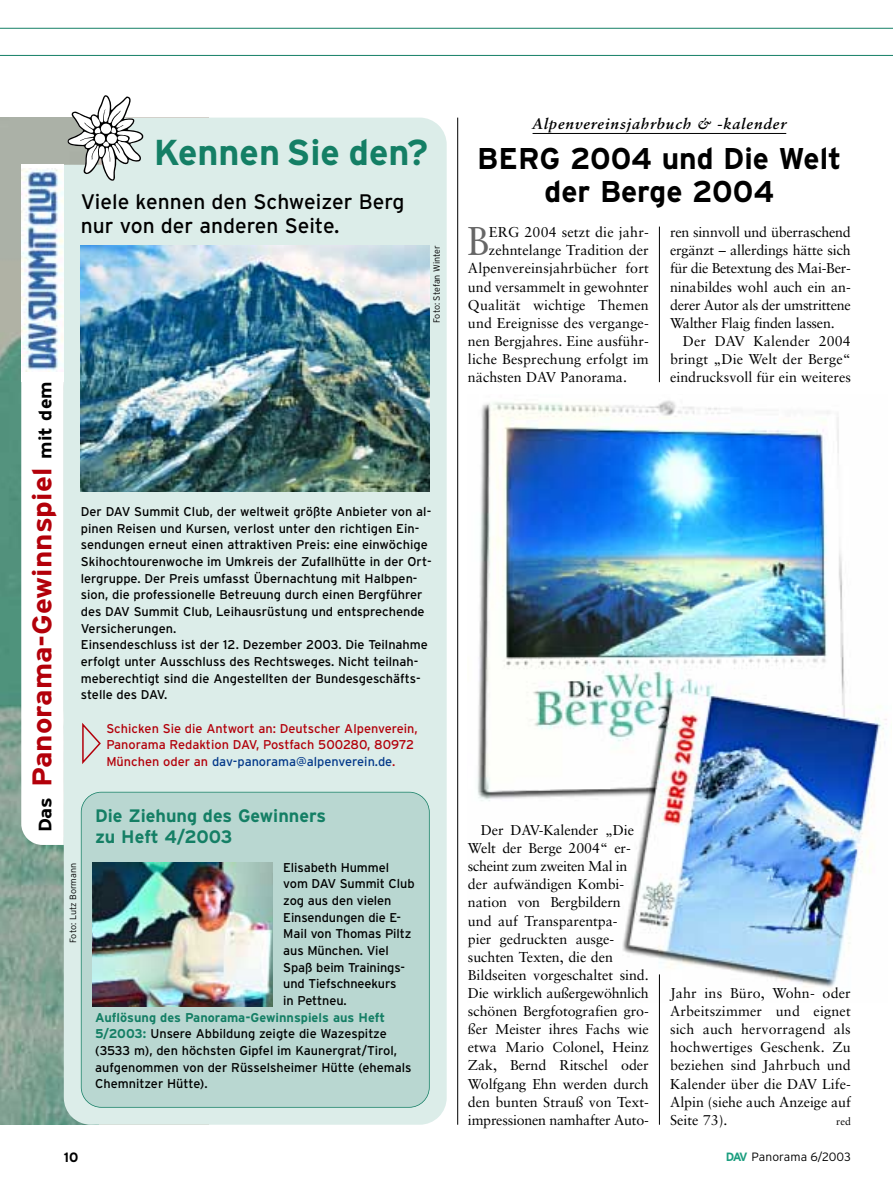
<style>
.page{position:relative;width:893px;height:1190px;background:#fff}
.page>*{position:absolute;margin:0;border:0;box-sizing:border-box;transform-origin:0 0}
.t1{font:40.2px "Sabon";color:#666;scale:.9 1}
.t2{font:700 36px "Interstate";color:#147f65}
.t3{font:700 30px/33px "Interstate";color:#000;text-align:center}
.t4{font:700 27px "Interstate";color:#b3000a;scale:1.1 1}
.t5{font:21px/24px "Interstate";color:#000}
.t6{font:700 18px/21px "Interstate";color:#147f65}
.t7{font:italic 700 15px "Sabon";letter-spacing:.055em;color:#000}
.t8{font:14.25px/18.1px "Sabon";letter-spacing:-.005em;color:#000;text-align:justify}
.t9{font:700 13.5px "Interstate";color:#000}
.t10{font:12.75px/16.6px "Interstate";color:#000}
.t11{font:12.75px/16.6px "Interstate";color:#b3000a}
.t12{font:300 12px "Interstate";letter-spacing:.005em;color:#000}
.t13{font:10.5px "Sabon";color:#000}
.t14{font:300 9px "Interstate";letter-spacing:-.005em;color:#000}
.s1{font-size:18px;color:#000}
.s2{color:#03398a}
.s3{font-weight:700;color:#147f65}
.s4{font-weight:700;color:#1b9e7f}
</style>
<div class="page">
<img style="left:477px;top:400px;width:410px;height:602px">
<hr style="left:0;top:55px;width:892px;height:1px;background:#147f65">
<hr style="left:0;top:28px;width:892px;height:1px;background:#147f65">
<img style="left:0;top:118px;width:64px;height:1006px">
<div style="left:64px;top:118px;width:382px;height:1006px;background:#dcede9"></div>
<svg style="left:67px;top:95px;width:77px;height:86px"></svg>
<img style="left:81px;top:245px;width:348px;height:247px">
<div style="left:21px;top:165px;width:43px;height:217px;background:#fff"></div>
<img style="left:22px;top:169px;width:42px;height:202px">
<svg style="left:21px;top:382px;width:43px;height:463px"></svg>
<div style="left:81px;top:792px;width:348px;height:315px;background:#b9d7d1;border-radius:20px"></div>
<div style="left:81px;top:791px;width:348px;height:316px;border:2px solid #147f65;border-radius:21px"></div>
<svg style="left:82px;top:722px;width:19px;height:42px"></svg>
<img style="left:93px;top:862px;width:180px;height:144px">
<hr style="left:532px;top:133px;width:254px;height:1px;background:#000">
<hr style="left:457px;top:118px;width:1px;height:1006px;background:#000">
<hr style="left:659px;top:227px;width:1px;height:155px;background:#000">
<hr style="left:659px;top:974px;width:1px;height:150px;background:#000">
<h2 class="t2" style="left:154px;top:139px;width:276px">Kennen Sie den?</h2>
<h3 class="t5" style="left:81px;top:192px;width:325px">Viele kennen den Schweizer Berg nur von der anderen Seite.</h3>
<p class="t14" style="left:433px;top:323px;width:79px;rotate:-90deg">Foto: Stefan Winter</p>
<h3 class="t4" style="left:32px;top:832px;width:411px;rotate:-90deg"><span class="s1">Das</span> Panorama-Gewinnspiel <span class="s1">mit dem</span></h3>
<p class="t10" style="left:81px;top:504px;width:352px">Der DAV Summit Club, der weltweit größte Anbieter von al&shy;pinen Reisen und Kursen, verlost unter den richtigen Ein&shy;sendungen erneut einen attraktiven Preis: eine einwöchige Skihochtourenwoche im Umkreis der Zufallhütte in der Ort&shy;lergruppe. Der Preis umfasst Übernachtung mit Halbpen&shy;sion, die professionelle Betreuung durch einen Bergführer des DAV Summit Club, Leihausrüstung und entsprechende Versicherungen.<br>Einsendeschluss ist der 12. Dezember 2003. Die Teilnahme erfolgt unter Ausschluss des Rechtsweges. Nicht teilnah&shy;meberechtigt sind die Angestellten der Bundesgeschäfts&shy;stelle des DAV.</p>
<p class="t11" style="left:106px;top:721px;width:313px">Schicken Sie die Antwort an: Deutscher Alpenverein,<br>Panorama Redaktion DAV, Postfach 500280, 80972<br>München oder an <span class="s2">dav-panorama@alpenverein.de</span>.</p>
<p class="t14" style="left:69px;top:942px;width:81px;rotate:-90deg">Foto: Lutz Bormann</p>
<p class="t6" style="left:95px;top:806px;width:232px">Die Ziehung des Gewinners zu Heft 4/2003</p>
<p class="t10" style="left:283px;top:860px;width:133px">Elisabeth Hummel vom DAV Summit Club zog aus den vielen<br>Einsendungen die E-<br>Mail von Thomas Piltz aus München. Viel<br>Spaß beim Trainings&shy;und Tiefschneekurs<br>in Pettneu.</p>
<p class="t10" style="left:95px;top:1010px;width:318px"><span class="s3">Auflösung des Panorama-Gewinnspiels aus Heft 5/2003:</span> Unsere Abbildung zeigte die Wazespitze (3533 m), den höchsten Gipfel im Kaunergrat/Tirol, aufgenommen von der Rüsselsheimer Hütte (ehemals Chemnitzer Hütte).</p>
<p class="t7" style="left:532px;top:118px;width:255px">Alpenvereinsjahrbuch &amp; -kalender</p>
<h3 class="t3" style="left:477px;top:144px;width:366px">BERG 2004 und Die Welt der Berge 2004</h3>
<h1 class="t1" style="left:467px;top:225px;width:26px">B</h1>
<p class="t8" style="left:489px;top:224px;width:161px">ERG 2004 setzt die jahr-</p>
<p class="t8" style="left:489px;top:242px;width:161px">zehntelange Tradition der</p>
<p class="t8" style="left:468px;top:261px;width:182px">Alpenvereinsjahrbücher fort</p>
<p class="t8" style="left:468px;top:279px;width:182px">und versammelt in gewohnter</p>
<p class="t8" style="left:468px;top:297px;width:182px">Qualität wichtige Themen</p>
<p class="t8" style="left:468px;top:315px;width:182px">und Ereignisse des vergange-</p>
<p class="t8" style="left:468px;top:333px;width:182px">nen Bergjahres. Eine ausführ-</p>
<p class="t8" style="left:468px;top:351px;width:182px">liche Besprechung erfolgt im</p>
<p class="t8" style="left:468px;top:369px;width:160px">nächsten DAV Panorama.</p>
<p class="t8" style="left:670px;top:224px;width:182px">ren sinnvoll und überraschend ergänzt – allerdings hätte sich für die Betextung des Mai-Ber&shy;ninabildes wohl auch ein an&shy;derer Autor als der umstrittene Walther Flaig finden lassen.</p>
<p class="t8" style="left:670px;top:333px;width:182px;text-indent:13px">Der DAV Kalender 2004 bringt „Die Welt der Berge“ eindrucksvoll für ein weiteres</p>
<p class="t8" style="left:468px;top:822px;width:182px;text-align:left;text-indent:13px">Der DAV-Kalender „Die<br>Welt der Berge 2004“ er&shy;scheint zum zweiten Mal in der aufwändigen Kombi&shy;nation von Bergbildern<br>und auf Transparentpa-<br>pier gedruckten ausge&shy;suchten Texten, die den<br>Bildseiten vorgeschaltet sind.<br>Die wirklich außergewöhnlich schönen Bergfotografien gro&shy;ßer Meister ihres Fachs wie etwa Mario Colonel, Heinz<br>Zak, Bernd Ritschel oder<br>Wolfgang Ehn werden durch den bunten Strauß von Text&shy;impressionen namhafter Auto-</p>
<p class="t8" style="left:670px;top:985px;width:182px">Jahr ins Büro, Wohn- oder Arbeitszimmer und eignet sich auch hervorragend als hochwertiges Geschenk. Zu beziehen sind Jahrbuch und Kalender über die DAV Life-Alpin (siehe auch Anzeige auf Seite 73).</p>
<p class="t13" style="left:836px;top:1116px;width:16px">red</p>
<p class="t9" style="left:64px;top:1152px;width:16px">10</p>
<p class="t12" style="left:726px;top:1152px;width:126px"><span class="s4">DAV</span> Panorama 6/2003</p>
</div>
